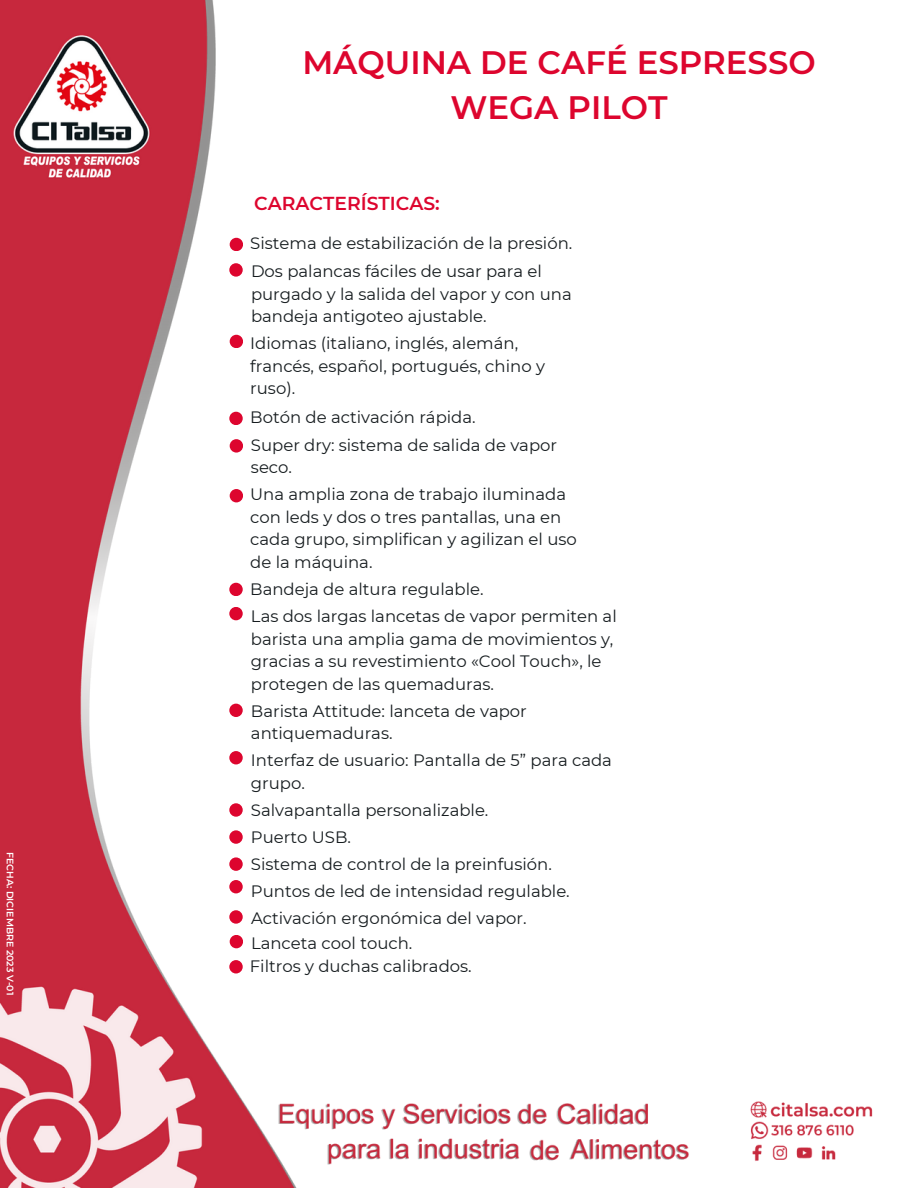
<style>
.page{position:relative;width:918px;height:1188px;background:#fff}
.page>*{position:absolute;margin:0;border:0;box-sizing:border-box;transform-origin:0 0}
.t1{font:600 32.4px/44.2px "Montserrat";color:#dd052e;text-align:center}
.t2{font:600 18.75px "Montserrat";color:#dd052e}
.t3{font:16.5px/22.5px "Montserrat";color:#161c1f}
.t4{font:600 9.45px "Montserrat";color:#fff}
</style>
<div class="page">
<img style="left:0;top:0;width:873px;height:1188px">
<div style="left:230px;top:489px;width:13px;height:13px;background:#dd052e;border-radius:50%"></div>
<div style="left:229px;top:412px;width:14px;height:13px;background:#dd052e;border-radius:50%"></div>
<div style="left:230px;top:238px;width:13px;height:13px;background:#dd052e;border-radius:50%"></div>
<div style="left:229px;top:263px;width:14px;height:14px;background:#dd052e;border-radius:50%"></div>
<div style="left:230px;top:335px;width:13px;height:13px;background:#dd052e;border-radius:50%"></div>
<div style="left:230px;top:439px;width:13px;height:14px;background:#dd052e;border-radius:50%"></div>
<div style="left:229px;top:583px;width:14px;height:13px;background:#dd052e;border-radius:50%"></div>
<div style="left:229px;top:607px;width:14px;height:13px;background:#dd052e;border-radius:50%"></div>
<div style="left:229px;top:704px;width:14px;height:13px;background:#dd052e;border-radius:50%"></div>
<div style="left:229px;top:830px;width:14px;height:14px;background:#dd052e;border-radius:50%"></div>
<div style="left:229px;top:857px;width:14px;height:14px;background:#dd052e;border-radius:50%"></div>
<div style="left:229px;top:803px;width:14px;height:14px;background:#dd052e;border-radius:50%"></div>
<div style="left:229px;top:751px;width:14px;height:13px;background:#dd052e;border-radius:50%"></div>
<div style="left:229px;top:880px;width:14px;height:13px;background:#dd052e;border-radius:50%"></div>
<div style="left:229px;top:910px;width:14px;height:14px;background:#dd052e;border-radius:50%"></div>
<div style="left:230px;top:935px;width:13px;height:13px;background:#dd052e;border-radius:50%"></div>
<div style="left:229px;top:960px;width:14px;height:14px;background:#dd052e;border-radius:50%"></div>
<p class="t4" style="left:16px;top:852px;width:145px;rotate:90deg">FECHA: DICIEMBRE 2023 V-01</p>
<p class="t1" style="left:302px;top:41px;width:515px">MÁQUINA DE CAFÉ ESPRESSO<br>WEGA PILOT</p>
<p class="t2" style="left:254px;top:192px;width:187px">CARACTERÍSTICAS:</p>
<p class="t3" style="left:250px;top:232px;width:324px">Sistema de estabilización de la presión.</p>
<p class="t3" style="left:251px;top:260px;width:322px">Dos palancas fáciles de usar para el purgado y la salida del vapor y con una bandeja antigoteo ajustable.</p>
<p class="t3" style="left:250px;top:332px;width:296px">Idiomas (italiano, inglés, alemán, francés, español, portugués, chino y ruso).</p>
<p class="t3" style="left:250px;top:406px;width:227px">Botón de activación rápida.</p>
<p class="t3" style="left:251px;top:434px;width:308px">Super dry: sistema de salida de vapor seco.</p>
<p class="t3" style="left:250px;top:483px;width:328px">Una amplia zona de trabajo iluminada con leds y dos o tres pantallas, una en cada grupo, simplifican y agilizan el uso de la máquina.</p>
<p class="t3" style="left:250px;top:578px;width:235px">Bandeja de altura regulable.</p>
<p class="t3" style="left:251px;top:605px;width:367px">Las dos largas lancetas de vapor permiten al barista una amplia gama de movimientos y, gracias a su revestimiento «Cool Touch», le protegen de las quemaduras.</p>
<p class="t3" style="left:251px;top:700px;width:277px">Barista Attitude: lanceta de vapor</p>
<p class="t3" style="left:251px;top:722px;width:143px">antiquemaduras.</p>
<p class="t3" style="left:251px;top:749px;width:363px">Interfaz de usuario: Pantalla de 5” para cada</p>
<p class="t3" style="left:251px;top:772px;width:56px">grupo.</p>
<p class="t3" style="left:251px;top:798px;width:239px">Salvapantalla personalizable.</p>
<p class="t3" style="left:251px;top:853px;width:302px">Sistema de control de la preinfusión.</p>
<p class="t3" style="left:251px;top:880px;width:320px">Puntos de led de intensidad regulable.</p>
<p class="t3" style="left:251px;top:907px;width:277px">Activación ergonómica del vapor.</p>
<p class="t3" style="left:251px;top:932px;width:163px">Lanceta cool touch.</p>
<p class="t3" style="left:250px;top:955px;width:223px">Filtros y duchas calibrados.</p>
<p class="t3" style="left:251px;top:826px;width:101px">Puerto USB.</p>
</div>
